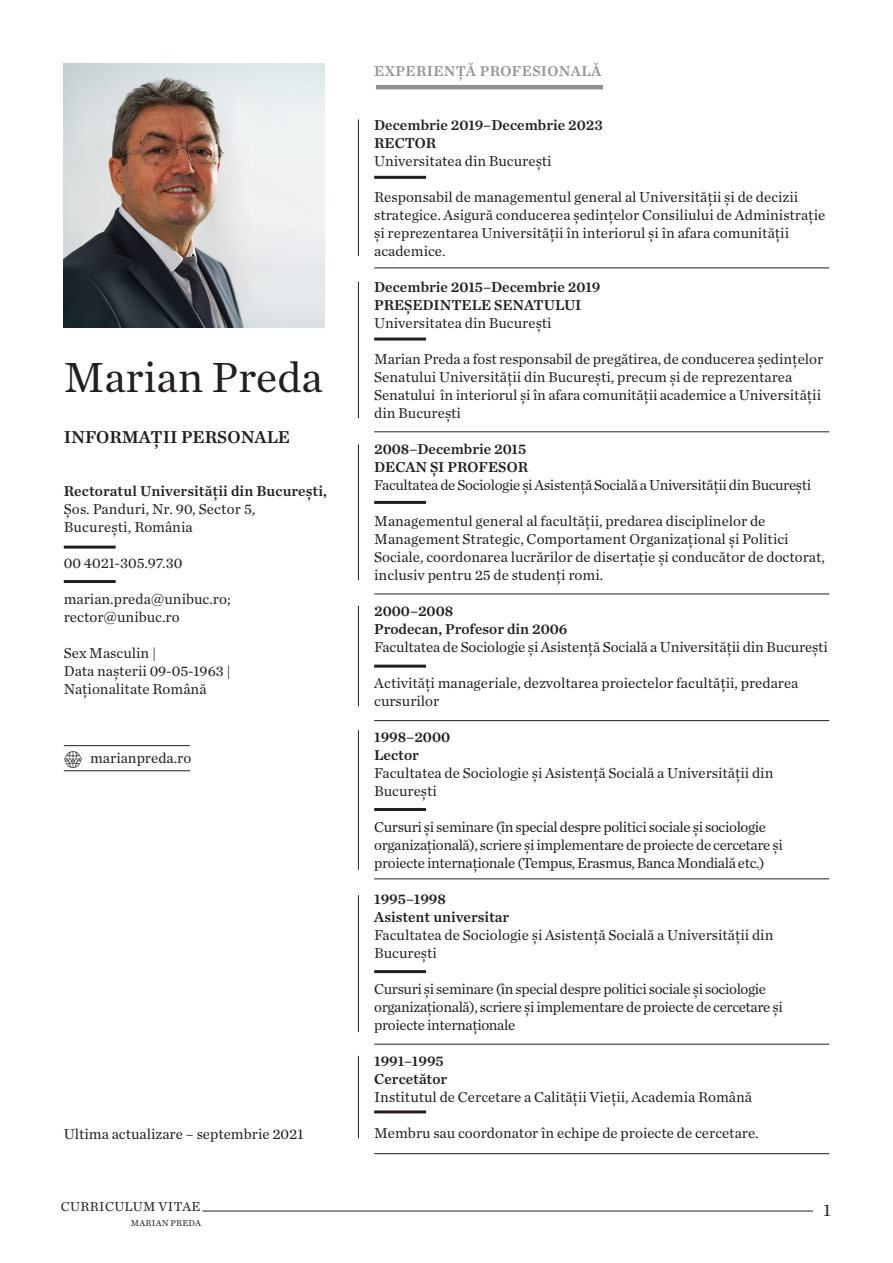
<style>
.page{position:relative;width:893px;height:1263px;background:#fff}
.page>*{position:absolute;margin:0;border:0;box-sizing:border-box;transform-origin:0 0}
.t1{font:44.1px "Chronicle Text G1";color:#231f20}
.t2{font:18px "Chronicle Text G1 Semi";color:#231f20}
.t3{font:18px "Chronicle Text G1";color:#231f20}
.t4{font:15px/18px "Chronicle Text G1";color:#231f20}
.t5{font:15px/18px "Chronicle Text G1";letter-spacing:-.025em;color:#231f20}
.t6{font:15px "Chronicle Text G1 Semi";color:#231f20}
.t7{font:15px "Chronicle Text G1 Semi";letter-spacing:.025em;color:#939598}
.t8{font:13.5px "Chronicle Text G1";letter-spacing:.025em;color:#231f20}
.t9{font:9px "Chronicle Text G1";letter-spacing:.025em;color:#231f20}
.s1{font-family:"Chronicle Text G1 Semi"}
</style>
<div class="page">
<img style="left:64px;top:64px;width:260px;height:263px">
<img style="left:64px;top:751px;width:18px;height:17px">
<hr style="left:358px;top:119px;width:1px;height:137px;background:#231f20">
<hr style="left:358px;top:282px;width:1px;height:136px;background:#231f20">
<hr style="left:358px;top:444px;width:1px;height:136px;background:#231f20">
<hr style="left:358px;top:606px;width:1px;height:100px;background:#231f20">
<hr style="left:358px;top:895px;width:1px;height:137px;background:#231f20">
<hr style="left:358px;top:1056px;width:1px;height:82px;background:#231f20">
<hr style="left:358px;top:730px;width:1px;height:140px;background:#231f20">
<hr style="left:374px;top:176px;width:52px;height:3px;background:#231f20">
<hr style="left:374px;top:338px;width:52px;height:3px;background:#231f20">
<hr style="left:374px;top:501px;width:52px;height:3px;background:#231f20">
<hr style="left:64px;top:580px;width:52px;height:3px;background:#231f20">
<hr style="left:64px;top:546px;width:52px;height:3px;background:#231f20">
<hr style="left:374px;top:665px;width:52px;height:3px;background:#231f20">
<hr style="left:374px;top:808px;width:52px;height:3px;background:#231f20">
<hr style="left:374px;top:970px;width:52px;height:3px;background:#231f20">
<hr style="left:374px;top:1110px;width:52px;height:3px;background:#231f20">
<hr style="left:374px;top:268px;width:455px;height:1px;background:#231f20">
<hr style="left:374px;top:432px;width:455px;height:1px;background:#231f20">
<hr style="left:374px;top:594px;width:455px;height:1px;background:#231f20">
<hr style="left:374px;top:720px;width:455px;height:1px;background:#231f20">
<hr style="left:374px;top:1153px;width:455px;height:1px;background:#231f20">
<hr style="left:374px;top:1044px;width:455px;height:1px;background:#231f20">
<hr style="left:374px;top:878px;width:455px;height:1px;background:#231f20">
<hr style="left:64px;top:770px;width:126px;height:1px;background:#231f20">
<hr style="left:64px;top:745px;width:126px;height:1px;background:#231f20">
<hr style="left:376px;top:85px;width:227px;height:4px;background:#918f8f">
<hr style="left:202px;top:1211px;width:611px;height:1px;background:#231f20">
<p class="t1" style="left:64px;top:343px;width:261px">Marian Preda</p>
<p class="t2" style="left:64px;top:423px;width:228px">INFORMAŢII PERSONALE</p>
<p class="t4" style="left:64px;top:481px;width:265px"><span class="s1">Rectoratul Universităţii din București,<br></span>Șos. Panduri, Nr. 90, Sector 5,<br>București, România</p>
<p class="t4" style="left:64px;top:553px;width:120px">00 4021-305.97.30</p>
<p class="t4" style="left:64px;top:589px;width:168px">marian.preda@unibuc.ro; rector@unibuc.ro</p>
<p class="t4" style="left:64px;top:643px;width:169px">Sex Masculin |<br>Data nașterii 09-05-1963 |<br>Naţionalitate Română</p>
<p class="t4" style="left:90px;top:748px;width:103px">marianpreda.ro</p>
<p class="t4" style="left:64px;top:1124px;width:241px">Ultima actualizare – septembrie 2021</p>
<p class="t8" style="left:61px;top:1196px;width:141px">CURRICULUM VITAE</p>
<p class="t9" style="left:131px;top:1216px;width:72px">MARIAN PREDA</p>
<p class="t7" style="left:374px;top:59px;width:229px">EXPERIENŢĂ PROFESIONALĂ</p>
<p class="t6" style="left:374px;top:113px;width:230px">Decembrie 2019–Decembrie 2023</p>
<p class="t6" style="left:374px;top:131px;width:64px">RECTOR</p>
<p class="t4" style="left:374px;top:151px;width:179px">Universitatea din București</p>
<p class="t4" style="left:374px;top:187px;width:453px">Responsabil de managementul general al Universităţii și de decizii strategice. Asigură conducerea ședinţelor Consiliului de Administraţie și reprezentarea Universităţii în interiorul și în afara comunităţii academice.</p>
<p class="t6" style="left:374px;top:275px;width:228px">Decembrie 2015–Decembrie 2019</p>
<p class="t6" style="left:374px;top:293px;width:209px">PREȘEDINTELE SENATULUI</p>
<p class="t4" style="left:374px;top:313px;width:179px">Universitatea din București</p>
<p class="t4" style="left:374px;top:349px;width:451px">Marian Preda a fost responsabil de pregătirea, de conducerea ședinţelor Senatului Universităţii din București, precum și de reprezentarea Senatului în interiorul și în afara comunităţii academice a Universităţii din București</p>
<p class="t6" style="left:374px;top:437px;width:154px">2008–Decembrie 2015</p>
<p class="t6" style="left:374px;top:455px;width:155px">DECAN ȘI PROFESOR</p>
<p class="t5" style="left:374px;top:475px;width:438px">Facultatea de Sociologie și Asistenţă Socială a Universităţii din București</p>
<p class="t4" style="left:374px;top:511px;width:452px">Managementul general al facultăţii, predarea disciplinelor de Management Strategic, Comportament Organizaţional și Politici Sociale, coordonarea lucrărilor de disertaţie și conducător de doctorat, inclusiv pentru 25 de studenţi romi.</p>
<p class="t6" style="left:374px;top:599px;width:81px">2000–2008</p>
<p class="t6" style="left:374px;top:617px;width:195px">Prodecan, Profesor din 2006</p>
<p class="t4" style="left:374px;top:637px;width:455px">Facultatea de Sociologie și Asistenţă Socială a Universităţii din București</p>
<p class="t4" style="left:374px;top:673px;width:426px">Activităţi manageriale, dezvoltarea proiectelor facultăţii, predarea cursurilor</p>
<p class="t6" style="left:374px;top:725px;width:77px">1998–2000</p>
<p class="t6" style="left:374px;top:743px;width:46px">Lector</p>
<p class="t4" style="left:374px;top:763px;width:401px">Facultatea de Sociologie și Asistenţă Socială a Universităţii din<br>București</p>
<p class="t5" style="left:374px;top:817px;width:410px">Cursuri și seminare (în special despre politici sociale și sociologie organizaţională), scriere și implementare de proiecte de cercetare și proiecte internaţionale (Tempus, Erasmus, Banca Mondială etc.)</p>
<p class="t6" style="left:374px;top:887px;width:73px">1995–1998</p>
<p class="t6" style="left:374px;top:905px;width:137px">Asistent universitar</p>
<p class="t4" style="left:374px;top:925px;width:401px">Facultatea de Sociologie și Asistenţă Socială a Universităţii din<br>București</p>
<p class="t5" style="left:374px;top:979px;width:410px">Cursuri și seminare (în special despre politici sociale și sociologie organizaţională), scriere și implementare de proiecte de cercetare și proiecte internaţionale</p>
<p class="t6" style="left:374px;top:1049px;width:71px">1991–1995</p>
<p class="t6" style="left:374px;top:1067px;width:75px">Cercetător</p>
<p class="t4" style="left:374px;top:1087px;width:379px">Institutul de Cercetare a Calităţii Vieţii, Academia Română</p>
<p class="t4" style="left:374px;top:1123px;width:386px">Membru sau coordonator în echipe de proiecte de cercetare.</p>
<p class="t3" style="left:823px;top:1197px;width:9px">1</p>
</div>
